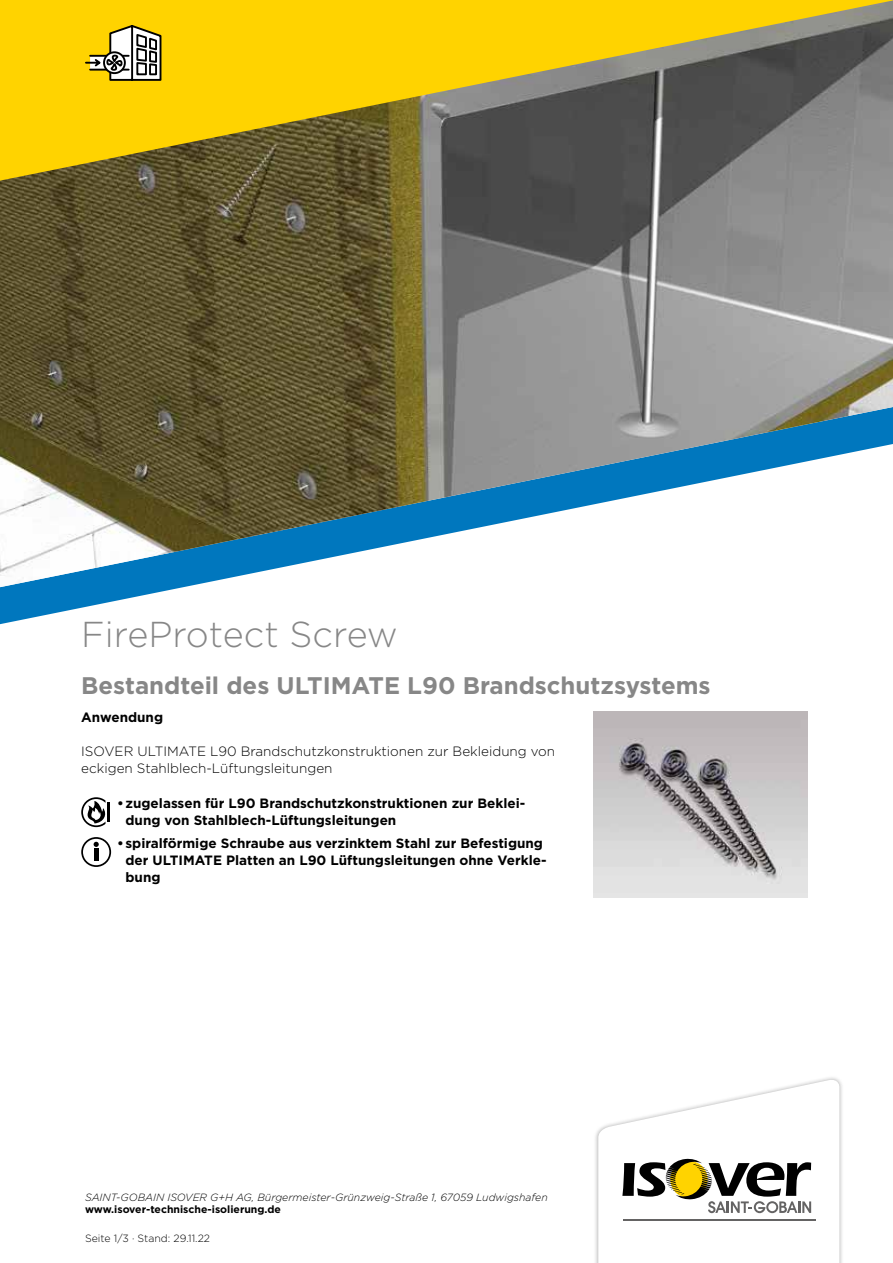
<style>
.page{position:relative;width:893px;height:1263px;background:#fff}
.page>*{position:absolute;margin:0;border:0;box-sizing:border-box;transform-origin:0 0}
.t1{font:300 36px "Gotham";color:#878787}
.t2{font:700 24px "Gotham";color:#878787}
.t3{font:700 13.5px/17px "Gotham";color:#000}
.t4{font:300 13.5px/17px "Gotham";color:#000}
.t5{font:italic 300 10.5px "Gotham";color:#000}
.t6{font:700 10.5px "Gotham";color:#000}
.t7{font:300 10.5px "Gotham";color:#000}
</style>
<div class="page">
<div style="left:594px;top:1075px;width:250px;height:188px;background:#000;opacity:.3"></div>
<svg style="left:598px;top:1078px;width:241px;height:185px"></svg>
<svg style="left:0;top:587px;width:184px;height:37px"></svg>
<img style="left:0;top:181px;width:893px;height:406px">
<svg style="left:81px;top:797px;width:25px;height:30px"></svg>
<hr style="left:107px;top:802px;width:2px;height:20px;background:#000">
<svg style="left:81px;top:837px;width:30px;height:30px"></svg>
<img style="left:593px;top:711px;width:214px;height:186px">
<svg style="left:0;top:0;width:893px;height:181px;background:#b0992d"></svg>
<svg style="left:85px;top:25px;width:76px;height:56px"></svg>
<h1 class="t1" style="left:81px;top:611px;width:318px">FireProtect Screw</h1>
<h2 class="t2" style="left:81px;top:669px;width:631px">Bestandteil des ULTIMATE L90 Brandschutzsystems</h2>
<p class="t3" style="left:81px;top:709px;width:83px">Anwendung</p>
<p class="t4" style="left:81px;top:743px;width:475px">ISOVER ULTIMATE L90 Brandschutzkonstruktionen zur Bekleidung von eckigen Stahlblech-Lüftungsleitungen</p>
<p class="t3" style="left:126px;top:795px;width:401px;text-indent:-9px">•zugelassen für L90 Brandschutzkonstruktionen zur Beklei&shy;dung von Stahlblech-Lüftungsleitungen</p>
<p class="t3" style="left:126px;top:834px;width:422px;text-indent:-9px">• spiralförmige Schraube aus verzinktem Stahl zur Befestigung der ULTIMATE Platten an L90 Lüftungsleitungen ohne Verkle&shy;bung</p>
<p class="t5" style="left:85px;top:1190px;width:464px">SAINT-GOBAIN ISOVER G+H AG, Bürgermeister-Grünzweig-Straße 1, 67059 Ludwigshafen</p>
<p class="t7" style="left:85px;top:1231px;width:127px">Seite 1/3 · Stand: 29.11.22</p>
<p class="t6" style="left:85px;top:1202px;width:197px">www.isover-technische-isolierung.de</p>
</div>
